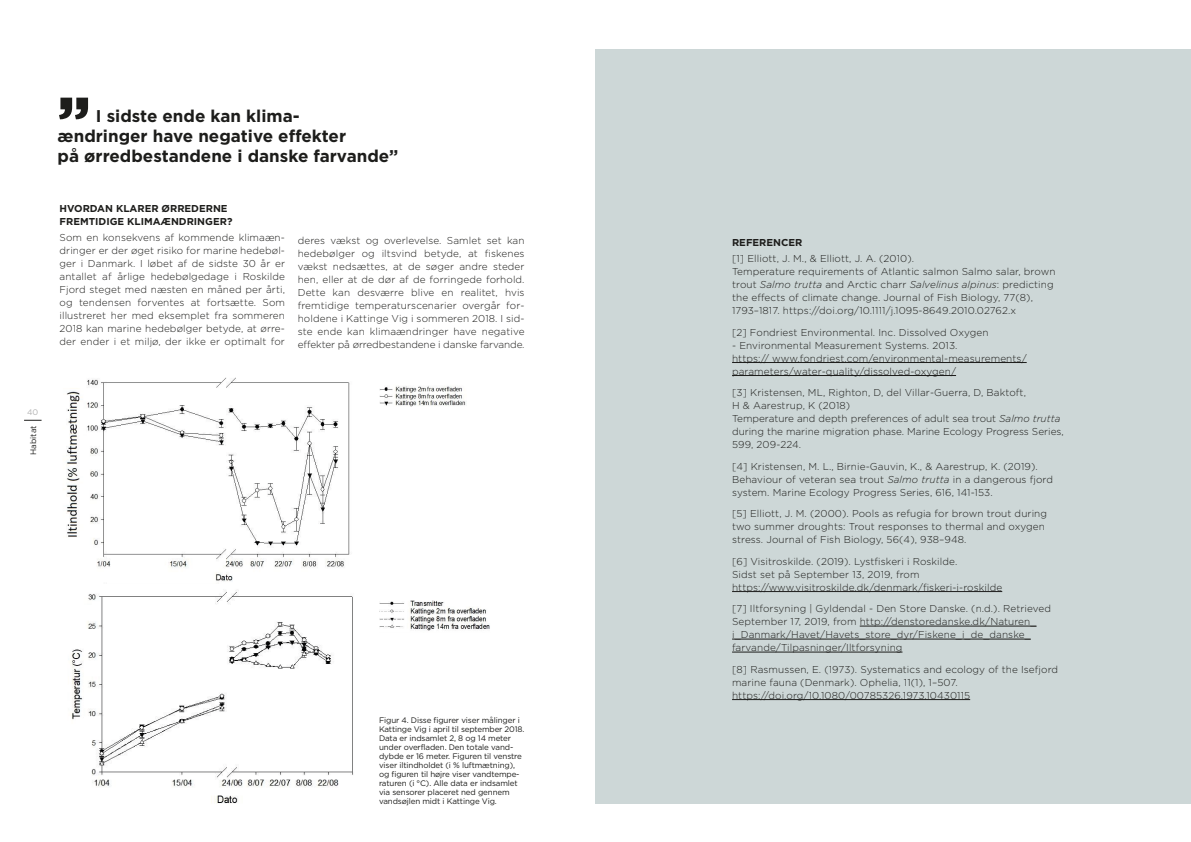
<style>
.page{position:relative;width:1191px;height:842px;background:#fff}
.page>*{position:absolute;margin:0;border:0;box-sizing:border-box;transform-origin:0 0}
.t1{font:900 60px "Gotham";color:#1d1d1b}
.t2{font:700 17px/20px "Gotham";color:#1d1d1b}
.t3{font:300 10px/13px "Gotham";letter-spacing:.01em;color:#1d1d1b}
.t4{font:700 10px/13px "Gotham";color:#1d1d1b}
.t5{font:8.1px "Gotham";letter-spacing:.01em;color:#1d1d1b}
.t6{font:8.1px "Gotham";color:#b2b2b2}
.t7{font:8px/9px "Gotham";letter-spacing:-.015em;color:#1d1d1b}
.s1{font-style:italic}
</style>
<div class="page">
<svg style="left:24px;top:420px;width:18px;height:1px"></svg>
<div style="left:595px;top:49px;width:596px;height:755px;background:#cdd7d7"></div>
<img style="left:63px;top:377px;width:287px;height:205px">
<img style="left:379px;top:386px;width:87px;height:21px">
<img style="left:72px;top:590px;width:281px;height:214px">
<hr style="left:732px;top:362px;width:294px;height:1px;background:#1d1d1b">
<hr style="left:732px;top:375px;width:224px;height:1px;background:#1d1d1b">
<hr style="left:732px;top:591px;width:270px;height:1px;background:#1d1d1b">
<hr style="left:859px;top:626px;width:177px;height:1px;background:#1d1d1b">
<hr style="left:732px;top:639px;width:298px;height:1px;background:#1d1d1b">
<hr style="left:732px;top:652px;width:170px;height:1px;background:#1d1d1b">
<hr style="left:732px;top:699px;width:238px;height:1px;background:#1d1d1b">
<img style="left:379px;top:600px;width:111px;height:31px">
<h1 class="t1" style="left:58px;top:84px;width:34px">”</h1>
<h2 class="t2" style="left:58px;top:105px;width:342px;text-indent:38px">I sidste ende kan klima-<br>ændringer have negative effekter<br>på ørredbestandene i danske farvande”</h2>
<p class="t4" style="left:60px;top:202px;width:174px">HVORDAN KLARER ØRREDERNE<br>FREMTIDIGE KLIMAÆNDRINGER?</p>
<p class="t3" style="left:60px;top:231px;width:227px;text-align:justify">Som en konsekvens af kommende klimaæn&shy;dringer er der øget risiko for marine hedebøl&shy;ger i Danmark. I løbet af de sidste 30 år er antallet af årlige hedebølgedage i Roskilde Fjord steget med næsten en måned per årti, og tendensen forventes at fortsætte. Som illustreret her med eksemplet fra sommeren 2018 kan marine hedebølger betyde, at ørre&shy;der ender i et miljø, der ikke er optimalt for</p>
<p class="t3" style="left:298px;top:234px;width:228px;text-align:justify">deres vækst og overlevelse. Samlet set kan hedebølger og iltsvind betyde, at fiskenes vækst nedsættes, at de søger andre steder hen, eller at de dør af de forringede forhold.<br>Dette kan desværre blive en realitet, hvis fremtidige temperaturscenarier overgår for&shy;holdene i Kattinge Vig i sommeren 2018. I sid&shy;ste ende kan klimaændringer have negative effekter på ørredbestandene i danske farvande.</p>
<p class="t6" style="left:27px;top:407px;width:13px">40</p>
<p class="t5" style="left:28px;top:455px;width:32px;rotate:-90deg">Habitat</p>
<p class="t7" style="left:379px;top:715px;width:147px">Figur 4. Disse figurer viser målinger i Kattinge Vig i april til september 2018.<br>Data er indsamlet 2, 8 og 14 meter under overfladen. Den totale vand&shy;dybde er 16 meter. Figuren til venstre viser iltindholdet (i % luftmætning), og figuren til højre viser vandtempe&shy;raturen (i °C). Alle data er indsamlet via sensorer placeret ned gennem vandsøjlen midt i Kattinge Vig.</p>
<p class="t4" style="left:732px;top:236px;width:72px">REFERENCER</p>
<p class="t3" style="left:732px;top:252px;width:325px">[1] Elliott, J. M., &amp; Elliott, J. A. (2010).<br>Temperature requirements of Atlantic salmon Salmo salar, brown trout <span class="s1">Salmo trutta</span> and Arctic charr <span class="s1">Salvelinus alpinus</span>: predicting the effects of climate change. Journal of Fish Biology, 77(8), 1793–1817. https://doi.org/10.1111/j.1095-8649.2010.02762.x</p>
<p class="t3" style="left:732px;top:325px;width:258px">[2] Fondriest Environmental. Inc. Dissolved Oxygen</p>
<p class="t3" style="left:732px;top:338px;width:296px">- Environmental Measurement Systems. 2013.<br>https:// www.fondriest.com/environmental-measurements/ parameters/water-quality/dissolved-oxygen/</p>
<p class="t3" style="left:732px;top:386px;width:333px">[3] Kristensen, ML, Righton, D, del Villar-Guerra, D, Baktoft,<br>H &amp; Aarestrup, K (2018)<br>Temperature and depth preferences of adult sea trout <span class="s1">Salmo trutta </span>during the marine migration phase. Marine Ecology Progress Series, 599, 209-224.</p>
<p class="t3" style="left:732px;top:459px;width:322px">[4] Kristensen, M. L., Birnie-Gauvin, K., &amp; Aarestrup, K. (2019).<br>Behaviour of veteran sea trout <span class="s1">Salmo trutta</span> in a dangerous fjord system. Marine Ecology Progress Series, 616, 141-153.</p>
<p class="t3" style="left:732px;top:507px;width:316px">[5] Elliott, J. M. (2000). Pools as refugia for brown trout during two summer droughts: Trout responses to thermal and oxygen stress. Journal of Fish Biology, 56(4), 938–948.</p>
<p class="t3" style="left:732px;top:554px;width:272px">[6] Visitroskilde. (2019). Lystfiskeri i Roskilde.<br>Sidst set på September 13, 2019, from https://www.visitroskilde.dk/denmark/fiskeri-i-roskilde</p>
<p class="t3" style="left:732px;top:602px;width:320px">[7] Iltforsyning | Gyldendal - Den Store Danske. (n.d.). Retrieved September 17, 2019, from http://denstoredanske.dk/Naturen_ i_Danmark/Havet/Havets_store_dyr/Fiskene_i_de_danske_ farvande/Tilpasninger/Iltforsyning</p>
<p class="t3" style="left:732px;top:662px;width:327px">[8] Rasmussen, E. (1973). Systematics and ecology of the Isefjord marine fauna (Denmark). Ophelia, 11(1), 1–507. https://doi.org/10.1080/00785326.1973.10430115</p>
</div>
